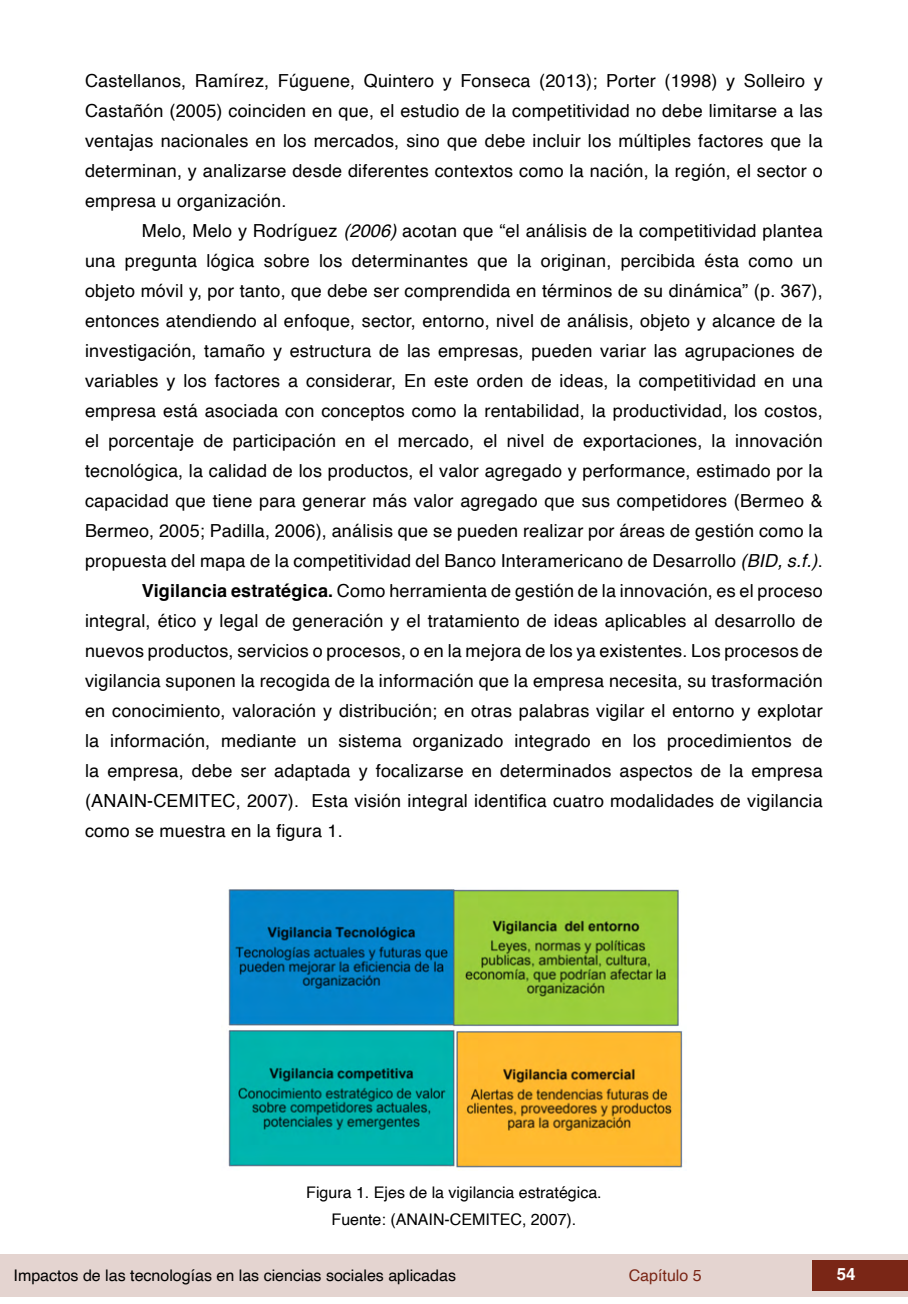
<style>
.page{position:relative;width:908px;height:1304px;background:#fff}
.page>*{position:absolute;margin:0;border:0;box-sizing:border-box;transform-origin:0 0}
.t1{font:18px/30px "Helvetica";letter-spacing:.01em;color:#000;text-align:justify}
.t2{font:700 16.8px "Helvetica";color:#fff}
.t3{font:16px/27.4px "Helvetica";color:#000;text-align:center}
.t4{font:16px "Helvetica";color:#7a2616}
.s1{font-style:italic}
.s2{font-weight:700}
</style>
<div class="page">
<div style="left:0;top:1254px;width:906px;height:43px;background:#e4d4d0"></div>
<div style="left:812px;top:1261px;width:95px;height:30px;background:#7a2616"></div>
<img style="left:228px;top:889px;width:455px;height:279px">
<p class="t1" style="left:85px;top:66px;width:738px">Castellanos, Ramírez, Fúguene, Quintero y Fonseca (2013); Porter (1998) y Solleiro y Castañón (2005) coinciden en que, el estudio de la competitividad no debe limitarse a las ventajas nacionales en los mercados, sino que debe incluir los múltiples factores que la determinan, y analizarse desde diferentes contextos como la nación, la región, el sector o empresa u organización.</p>
<p class="t1" style="left:142px;top:216px;width:682px">Melo, Melo y Rodríguez <span class="s1">(2006)</span> acotan que “el análisis de la competitividad plantea</p>
<p class="t1" style="left:85px;top:246px;width:738px">una pregunta lógica sobre los determinantes que la originan, percibida ésta como un</p>
<p class="t1" style="left:85px;top:276px;width:738px">objeto móvil y, por tanto, que debe ser comprendida en términos de su dinámica” (p. 367),</p>
<p class="t1" style="left:85px;top:306px;width:738px">entonces atendiendo al enfoque, sector, entorno, nivel de análisis, objeto y alcance de la</p>
<p class="t1" style="left:85px;top:336px;width:738px">investigación, tamaño y estructura de las empresas, pueden variar las agrupaciones de</p>
<p class="t1" style="left:85px;top:366px;width:738px">variables y los factores a considerar, En este orden de ideas, la competitividad en una</p>
<p class="t1" style="left:85px;top:396px;width:738px">empresa está asociada con conceptos como la rentabilidad, la productividad, los costos,</p>
<p class="t1" style="left:85px;top:427px;width:738px">el porcentaje de participación en el mercado, el nivel de exportaciones, la innovación</p>
<p class="t1" style="left:85px;top:457px;width:738px">tecnológica, la calidad de los productos, el valor agregado y performance, estimado por la</p>
<p class="t1" style="left:85px;top:487px;width:738px">capacidad que tiene para generar más valor agregado que sus competidores (Bermeo &amp;</p>
<p class="t1" style="left:85px;top:517px;width:738px">Bermeo, 2005; Padilla, 2006), análisis que se pueden realizar por áreas de gestión como la</p>
<p class="t1" style="left:85px;top:547px;width:738px">propuesta del mapa de la competitividad del Banco Interamericano de Desarrollo <span class="s1">(BID, s.f.)</span>.</p>
<p class="t1" style="left:142px;top:577px;width:682px"><span class="s2">Vigilancia estratégica.</span> Como herramienta de gestión de la innovación, es el proceso</p>
<p class="t1" style="left:85px;top:607px;width:738px">integral, ético y legal de generación y el tratamiento de ideas aplicables al desarrollo de</p>
<p class="t1" style="left:85px;top:637px;width:738px">nuevos productos, servicios o procesos, o en la mejora de los ya existentes. Los procesos de</p>
<p class="t1" style="left:85px;top:667px;width:738px">vigilancia suponen la recogida de la información que la empresa necesita, su trasformación</p>
<p class="t1" style="left:85px;top:697px;width:738px">en conocimiento, valoración y distribución; en otras palabras vigilar el entorno y explotar</p>
<p class="t1" style="left:85px;top:727px;width:738px">la información, mediante un sistema organizado integrado en los procedimientos de</p>
<p class="t1" style="left:85px;top:757px;width:738px">la empresa, debe ser adaptada y focalizarse en determinados aspectos de la empresa</p>
<p class="t1" style="left:85px;top:787px;width:738px">(ANAIN-CEMITEC, 2007). Esta visión integral identifica cuatro modalidades de vigilancia</p>
<p class="t1" style="left:85px;top:817px;width:259px">como se muestra en la figura 1.</p>
<p class="t3" style="left:306px;top:1179px;width:297px">Figura 1. Ejes de la vigilancia estratégica.<br>Fuente: (ANAIN-CEMITEC, 2007).</p>
<p class="t3" style="left:14px;top:1262px;width:443px">Impactos de las tecnologías en las ciencias sociales aplicadas</p>
<p class="t4" style="left:628px;top:1263px;width:74px">Capítulo 5</p>
<p class="t2" style="left:836px;top:1264px;width:20px">54</p>
</div>
